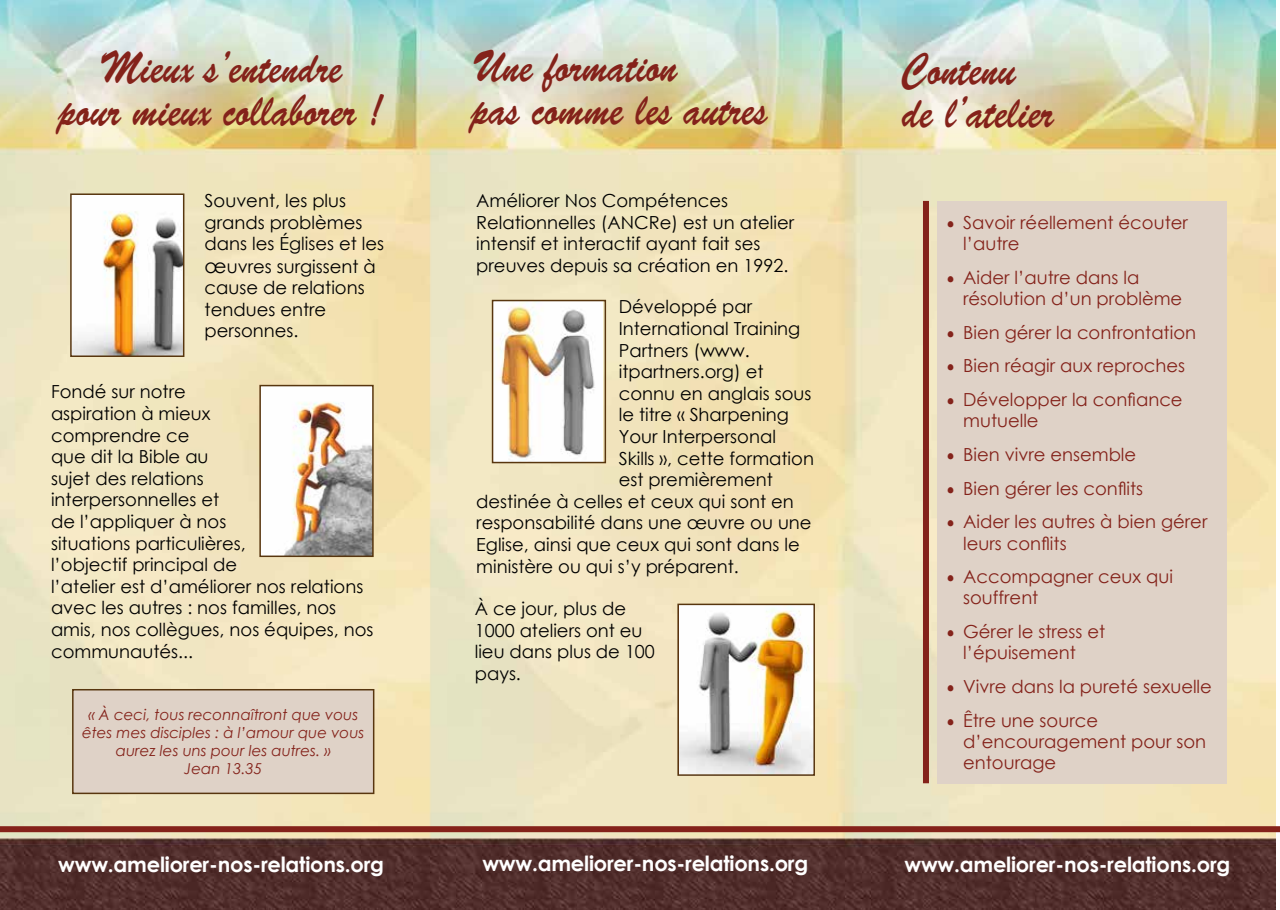
<style>
.page{position:relative;width:1280px;height:910px;background:#fff}
.page>*{position:absolute;margin:0;border:0;box-sizing:border-box;transform-origin:0 0}
.t1{font:45px/43.2px "Brush Script Std";color:#84221a;scale:.8 1}
.t2{font:700 21px "Century Gothic";letter-spacing:-.01em;color:#fff}
.t3{font:18px/21.6px "Century Gothic";color:#000}
.t4{font:18px/21px "Century Gothic";color:#84221a}
.t5{font:italic 15px/18px "Century Gothic";color:#84221a;text-align:center}
.s1{font-size:19.5px}
</style>
<div class="page">
<img style="left:0;top:0;width:1276px;height:910px">
<div style="left:0;top:826px;width:1280px;height:6px;background:#84221a"></div>
<img style="left:73px;top:196px;width:108px;height:158px">
<div style="left:70px;top:193px;width:114px;height:164px;border:2px solid #58360f"></div>
<img style="left:262px;top:388px;width:109px;height:166px">
<div style="left:259px;top:385px;width:115px;height:172px;border:2px solid #58360f"></div>
<img style="left:495px;top:303px;width:107px;height:157px">
<div style="left:492px;top:300px;width:114px;height:163px;border:2px solid #58360f"></div>
<img style="left:680px;top:607px;width:132px;height:166px">
<div style="left:677px;top:604px;width:138px;height:172px;border:2px solid #58360f"></div>
<div style="left:73px;top:690px;width:301px;height:103px;background:#dfd2c7"></div>
<div style="left:72px;top:689px;width:302px;height:105px;border:2px solid #58360f"></div>
<div style="left:938px;top:201px;width:289px;height:582px;background:#dfd2c7"></div>
<div style="left:923px;top:201px;width:6px;height:582px;background:#84221a"></div>
<h1 class="t1" style="left:59px;top:47px;width:406px;text-align:center">Mieux s’entendre<br>pour mieux collaborer !</h1>
<h1 class="t1" style="left:472px;top:45px;width:372px">Une formation<br>pas comme les autres</h1>
<h1 class="t1" style="left:902px;top:48px;width:191px">Contenu de l’atelier</h1>
<p class="t3" style="left:205px;top:189px;width:181px">Souvent, les plus grands problèmes dans les églises et les <span class="s1">œ</span>uvres surgissent à cause de relations tendues entre personnes.</p>
<p class="t3" style="left:51px;top:381px;width:324px">Fondé sur notre<br>aspiration à mieux<br>comprendre ce<br>que dit la Bible au<br>sujet des relations<br>interpersonnelles et<br>de l’appliquer à nos<br>situations particulières,<br>l’objectif principal de<br>l’atelier est d’améliorer nos relations avec les autres : nos familles, nos amis, nos collègues, nos équipes, nos communautés...</p>
<p class="t5" style="left:82px;top:705px;width:284px">« à ceci, tous reconnaîtront que vous êtes mes disciples : à l’amour que vous aurez les uns pour les autres. »<br>Jean 13.35</p>
<p class="t3" style="left:476px;top:189px;width:319px">Améliorer Nos Compétences Relationnelles (ANCRe) est un atelier intensif et interactif ayant fait ses preuves depuis sa création en 1992.</p>
<p class="t3" style="left:619px;top:296px;width:135px">Développé par</p>
<p class="t3" style="left:619px;top:317px;width:183px">International Training</p>
<p class="t3" style="left:619px;top:339px;width:133px">Partners (www.</p>
<p class="t3" style="left:619px;top:361px;width:146px">itpartners.org) et</p>
<p class="t3" style="left:619px;top:382px;width:194px">connu en anglais sous</p>
<p class="t3" style="left:619px;top:404px;width:172px">le titre « Sharpening</p>
<p class="t3" style="left:619px;top:425px;width:159px">Your Interpersonal</p>
<p class="t3" style="left:619px;top:447px;width:197px">Skills », cette formation</p>
<p class="t3" style="left:619px;top:469px;width:156px">est premièrement</p>
<p class="t3" style="left:476px;top:490px;width:319px">destinée à celles et ceux qui sont en</p>
<p class="t3" style="left:476px;top:512px;width:337px">responsabilité dans une œuvre ou une</p>
<p class="t3" style="left:476px;top:533px;width:325px">Eglise, ainsi que ceux qui sont dans le</p>
<p class="t3" style="left:476px;top:555px;width:264px">ministère ou qui s’y préparent.</p>
<p class="t3" style="left:475px;top:597px;width:182px">à ce jour, plus de<br>1000 ateliers ont eu lieu dans plus de 100 pays.</p>
<p class="t4" style="left:963px;top:212px;width:226px;text-indent:-17px">■ Savoir réellement écouter l’autre</p>
<p class="t4" style="left:963px;top:267px;width:221px;text-indent:-17px">■ Aider l’autre dans la résolution d’un problème</p>
<p class="t4" style="left:946px;top:321px;width:251px">■ Bien gérer la confrontation</p>
<p class="t4" style="left:946px;top:355px;width:240px">■ Bien réagir aux reproches</p>
<p class="t4" style="left:963px;top:389px;width:221px;text-indent:-17px">■ Développer la confiance mutuelle</p>
<p class="t4" style="left:946px;top:444px;width:192px">■ Bien vivre ensemble</p>
<p class="t4" style="left:946px;top:477px;width:199px">■ Bien gérer les conflits</p>
<p class="t4" style="left:963px;top:511px;width:246px;text-indent:-17px">■ Aider les autres à bien gérer leurs conflits</p>
<p class="t4" style="left:963px;top:566px;width:211px;text-indent:-17px">■ Accompagner ceux qui souffrent</p>
<p class="t4" style="left:963px;top:621px;width:144px;text-indent:-17px">■ Gérer le stress et l’épuisement</p>
<p class="t4" style="left:946px;top:675px;width:267px">■ Vivre dans la pureté sexuelle</p>
<p class="t4" style="left:963px;top:709px;width:245px;text-indent:-17px">■ être une source d’encouragement pour son entourage</p>
<p class="t2" style="left:58px;top:848px;width:327px">www.ameliorer-nos-relations.org</p>
<p class="t2" style="left:482px;top:847px;width:327px">www.ameliorer-nos-relations.org</p>
<p class="t2" style="left:904px;top:848px;width:327px">www.ameliorer-nos-relations.org</p>
</div>
